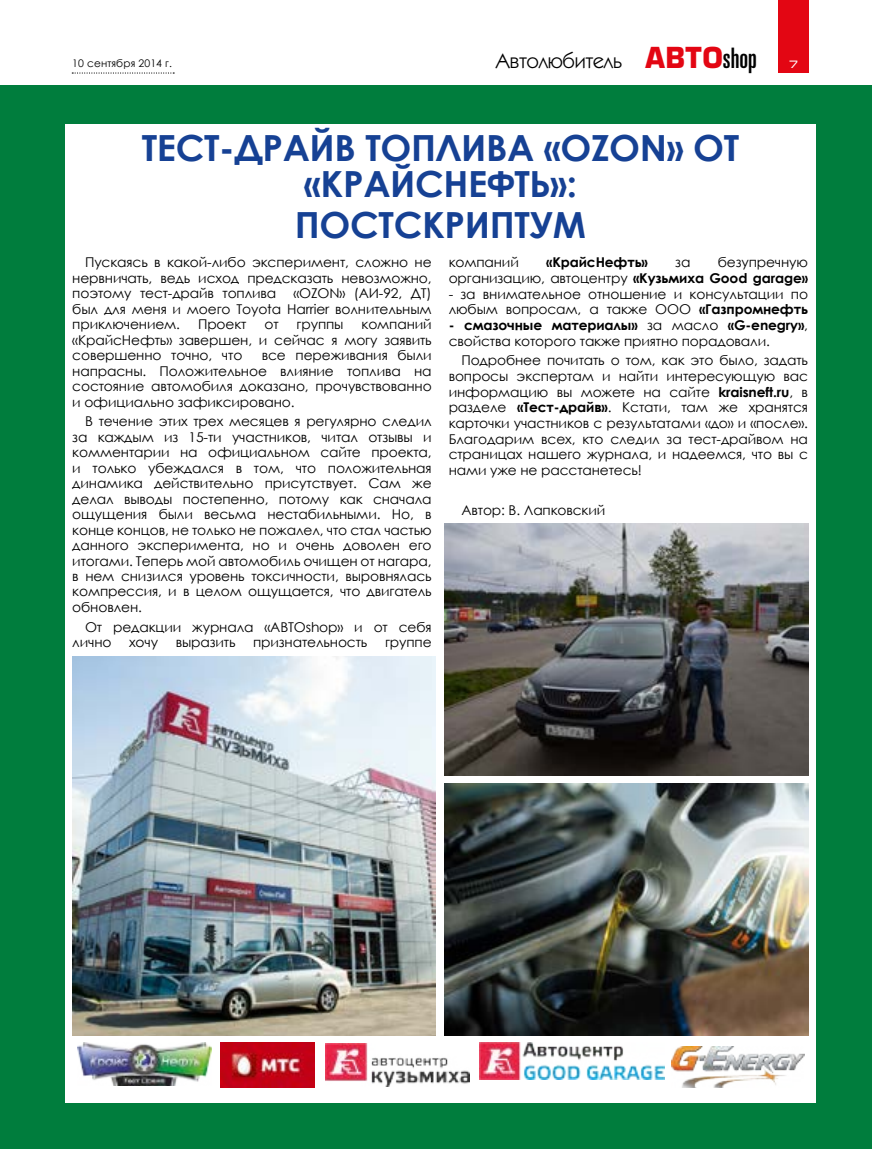
<style>
.page{position:relative;width:872px;height:1149px;background:#fff}
.page>*{position:absolute;margin:0;border:0;box-sizing:border-box;transform-origin:0 0}
.t1{font:700 36px/36px "Century Gothic";letter-spacing:-.01em;color:#164194;text-align:center}
.t2{font:21px "Kabel Book C";color:#000}
.t3{font:13.5px/15.5px "Century Gothic";letter-spacing:-.01em;color:#000;text-align:justify}
.t4{font:700 13.5px "Century Gothic";letter-spacing:-.01em;color:#000}
.t5{font:10.8px "Micra C";color:#fff}
.t6{font:10.5px "Century Gothic";letter-spacing:.01em;color:#000}
.s1{font-family:"Europe C";font-weight:700;font-size:28.2px;color:#e30613}
.s2{font-family:"Partner";font-stretch:ultra-condensed;font-size:28.2px}
.s3{font-weight:700}
</style>
<div class="page">
<div style="left:778px;top:0;width:30px;height:73px;background:#e30613"></div>
<svg style="left:72px;top:72px;width:102px;height:2px"></svg>
<div style="left:0;top:85px;width:872px;height:1063px;background:#007d3d"></div>
<div style="left:65px;top:124px;width:751px;height:977px;background:#fff"></div>
<img style="left:72px;top:656px;width:364px;height:379px">
<img style="left:78px;top:1042px;width:133px;height:43px">
<img style="left:220px;top:1042px;width:95px;height:45px">
<img style="left:326px;top:1043px;width:143px;height:43px">
<img style="left:671px;top:1046px;width:134px;height:41px">
<img style="left:479px;top:1042px;width:185px;height:37px">
<img style="left:444px;top:783px;width:364px;height:252px">
<img style="left:444px;top:523px;width:364px;height:252px">
<p class="t6" style="left:72px;top:56px;width:101px">10 сентября 2014 г.</p>
<h2 class="t2" style="left:496px;top:47px;width:262px">Автолюбитель <span class="s1">АВТО</span><span class="s2">shop</span></h2>
<h1 class="t1" style="left:142px;top:128px;width:599px">ТЕСТ-ДРАЙВ ТОПЛИВА «OZON» ОТ «КРАЙСНЕФТЬ»:</h1>
<h1 class="t1" style="left:295px;top:206px;width:293px">ПОСТСКРИПТУМ</h1>
<p class="t5" style="left:789px;top:60px;width:11px">7</p>
<p class="t3" style="left:72px;top:254px;width:361px;text-indent:13px">Пускаясь в какой-либо эксперимент, сложно не нервничать, ведь исход предсказать невозможно, поэтому тест-драйв топлива</p>
<p class="t3" style="left:72px;top:285px;width:361px;text-indent:221px">«OZON» (АИ-92, ДТ) был для меня и моего Toyota Harrier волнительным приключением.</p>
<p class="t3" style="left:72px;top:316px;width:361px;text-indent:289px">компаний «КрайсНефть» завершен, и сейчас я могу заявить совершенно точно, что</p>
<p class="t3" style="left:198px;top:316px;width:50px">Проект</p>
<p class="t3" style="left:264px;top:316px;width:16px">от</p>
<p class="t3" style="left:297px;top:316px;width:48px">группы</p>
<p class="t3" style="left:72px;top:347px;width:361px;text-indent:189px">все переживания были напрасны. Положительное влияние топлива на состояние автомобиля доказано, прочувствованно и официально зафиксировано.</p>
<p class="t3" style="left:72px;top:413px;width:361px;text-indent:13px">В течение этих трех месяцев я регулярно следил за каждым из 15-ти участников, читал отзывы и комментарии на официальном сайте проекта, и только убеждался в том, что положительная динамика действительно присутствует. Сам же делал выводы постепенно, потому как сначала ощущения были весьма нестабильными. Но, в конце концов, не только не пожалел, что стал частью данного эксперимента, но и очень доволен его итогами. Теперь мой автомобиль очищен от нагара, в нем снизился уровень токсичности, выровнялась компрессия, и в целом ощущается, что двигатель обновлен.</p>
<p class="t3" style="left:72px;top:618px;width:361px;text-indent:13px">От редакции журнала «АВТОshop» и от себя лично</p>
<p class="t3" style="left:129px;top:634px;width:31px">хочу</p>
<p class="t3" style="left:176px;top:634px;width:61px">выразить</p>
<p class="t3" style="left:253px;top:634px;width:116px">признательность</p>
<p class="t3" style="left:385px;top:634px;width:48px">группе</p>
<p class="t3" style="left:449px;top:254px;width:72px">компаний</p>
<p class="t4" style="left:546px;top:252px;width:103px">«КрайсНефть»</p>
<p class="t3" style="left:675px;top:254px;width:17px">за</p>
<p class="t3" style="left:449px;top:254px;width:361px;text-align:right">безупречную<br>организацию, автоцентру <span class="s3">«Кузьмиха Good garage»</span></p>
<p class="t3" style="left:449px;top:286px;width:361px">- за внимательное отношение и консультации по любым вопросам, а также ООО <span class="s3">«Газпромнефть</span></p>
<p class="t3" style="left:449px;top:317px;width:361px"><span class="s3">- смазочные материалы»</span> за масло <span class="s3">«G-enegry»</span>, свойства которого также приятно порадовали.</p>
<p class="t3" style="left:449px;top:352px;width:361px;text-indent:13px">Подробнее почитать о том, как это было, задать вопросы экспертам и найти интересующую вас информацию вы можете на сайте <span class="s3">kraisneft.ru</span>, в разделе <span class="s3">«Тест-драйв»</span>. Кстати, там же хранятся карточки участников с результатами «до» и «после».<br>Благодарим всех, кто следил за тест-драйвом на страницах нашего журнала, и надеемся, что вы с нами уже не расстанетесь!</p>
<p class="t3" style="left:461px;top:501px;width:145px">Автор: В. Лапковский</p>
</div>
